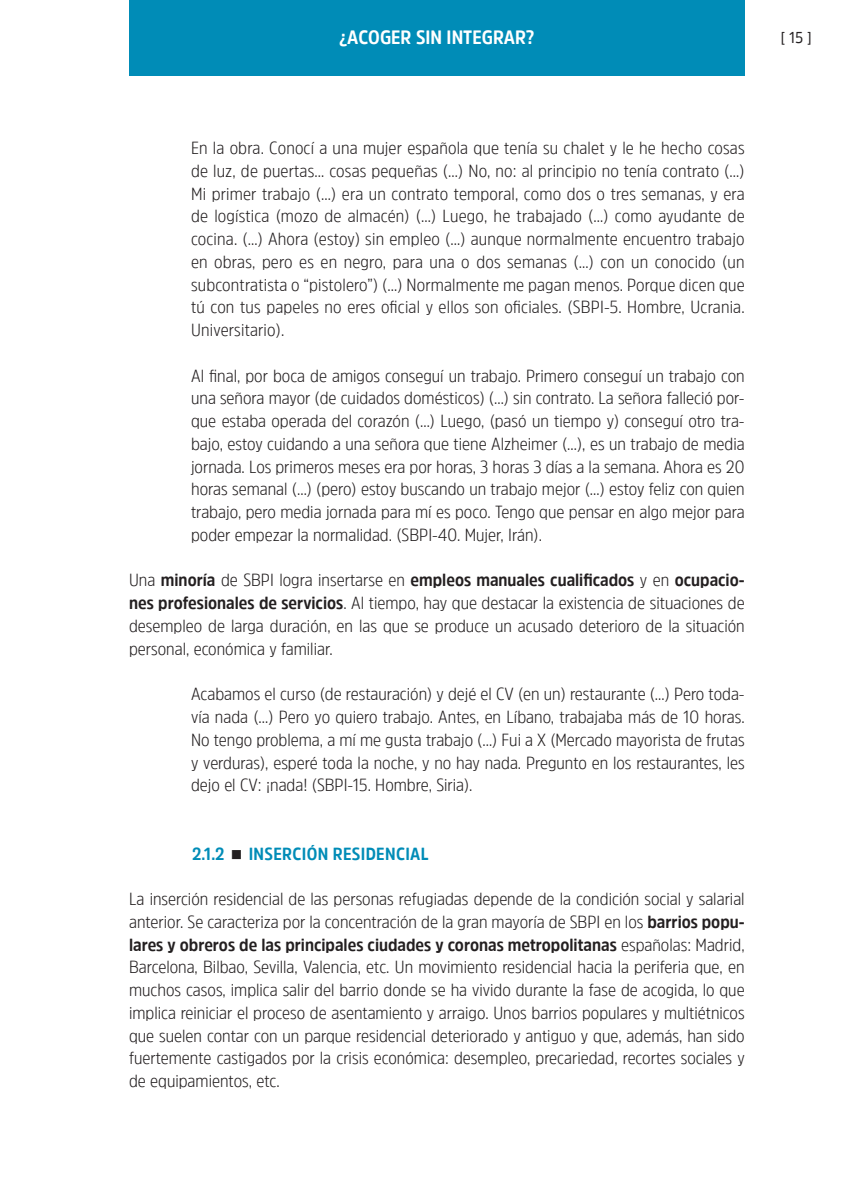
<style>
.page{position:relative;width:844px;height:1191px;background:#fff}
.page>*{position:absolute;margin:0;border:0;box-sizing:border-box;transform-origin:0 0}
.t1{font:700 19.25px "Amsi Pro Narw";color:#fff}
.t2{font:300 17.5px/22.8px "Amsi Pro Narw";color:#231f20;text-align:justify}
.Heading_5{font:700 17.5px "Amsi Pro Narw";letter-spacing:.02em;color:#008cb7}
.t3{font:15.75px "Amsi Pro Narw";color:#231f20}
.s1{font-weight:700}
</style>
<div class="page">
<div style="left:129px;top:0;width:615px;height:76px;background:#008cb7"></div>
<p class="t1" style="left:339px;top:24px;width:197px">¿ACOGER SIN INTEGRAR?</p>
<p class="t3" style="left:780px;top:27px;width:33px">[ 15 ]</p>
<p class="t2" style="left:191px;top:136px;width:555px">En la obra. Conocí a una mujer española que tenía su chalet y le he hecho cosas de luz, de puertas… cosas pequeñas (…) No, no: al principio no tenía contrato (…)<br>Mi primer trabajo (…) era un contrato temporal, como dos o tres semanas, y era de logística (mozo de almacén) (…) Luego, he trabajado (…) como ayudante de cocina. (…) Ahora (estoy) sin empleo (…) aunque normalmente encuentro trabajo en obras, pero es en negro, para una o dos semanas (…) con un conocido (un subcontratista o “pistolero”) (…) Normalmente me pagan menos. Porque dicen que tú con tus papeles no eres oficial y ellos son oficiales. (SBPI-5. Hombre, Ucrania.<br>Universitario).</p>
<p class="t2" style="left:191px;top:363px;width:555px">Al final, por boca de amigos conseguí un trabajo. Primero conseguí un trabajo con una señora mayor (de cuidados domésticos) (…) sin contrato. La señora falleció por&shy;que estaba operada del corazón (…) Luego, (pasó un tiempo y) conseguí otro tra&shy;bajo, estoy cuidando a una señora que tiene Alzheimer (…), es un trabajo de media jornada. Los primeros meses era por horas, 3 horas 3 días a la semana. Ahora es 20 horas semanal (…) (pero) estoy buscando un trabajo mejor (…) estoy feliz con quien trabajo, pero media jornada para mí es poco. Tengo que pensar en algo mejor para poder empezar la normalidad. (SBPI-40. Mujer, Irán).</p>
<p class="t2" style="left:129px;top:568px;width:617px">Una <span class="s1">minoría</span> de SBPI logra insertarse en <span class="s1">empleos manuales cualificados</span> y en <span class="s1">ocupacio&shy;nes profesionales de servicios</span>. Al tiempo, hay que destacar la existencia de situaciones de desempleo de larga duración, en las que se produce un acusado deterioro de la situación personal, económica y familiar.</p>
<p class="t2" style="left:191px;top:682px;width:555px">Acabamos el curso (de restauración) y dejé el CV (en un) restaurante (…) Pero toda&shy;vía nada (…) Pero yo quiero trabajo. Antes, en Líbano, trabajaba más de 10 horas.<br>No tengo problema, a mí me gusta trabajo (…) Fui a X (Mercado mayorista de frutas y verduras), esperé toda la noche, y no hay nada. Pregunto en los restaurantes, les dejo el CV: ¡nada! (SBPI-15. Hombre, Siria).</p>
<p class="Heading_5" style="left:192px;top:841px;width:34px">2.1.2</p>
<p class="Heading_5" style="left:249px;top:841px;width:182px">INSERCIÓN RESIDENCIAL</p>
<p class="t2" style="left:129px;top:887px;width:617px">La inserción residencial de las personas refugiadas depende de la condición social y salarial anterior. Se caracteriza por la concentración de la gran mayoría de SBPI en los <span class="s1">barrios popu&shy;lares y obreros de las principales ciudades y coronas metropolitanas</span> españolas: Madrid, Barcelona, Bilbao, Sevilla, Valencia, etc. Un movimiento residencial hacia la periferia que, en muchos casos, implica salir del barrio donde se ha vivido durante la fase de acogida, lo que implica reiniciar el proceso de asentamiento y arraigo. Unos barrios populares y multiétnicos que suelen contar con un parque residencial deteriorado y antiguo y que, además, han sido fuertemente castigados por la crisis económica: desempleo, precariedad, recortes sociales y de equipamientos, etc.</p>
</div>
